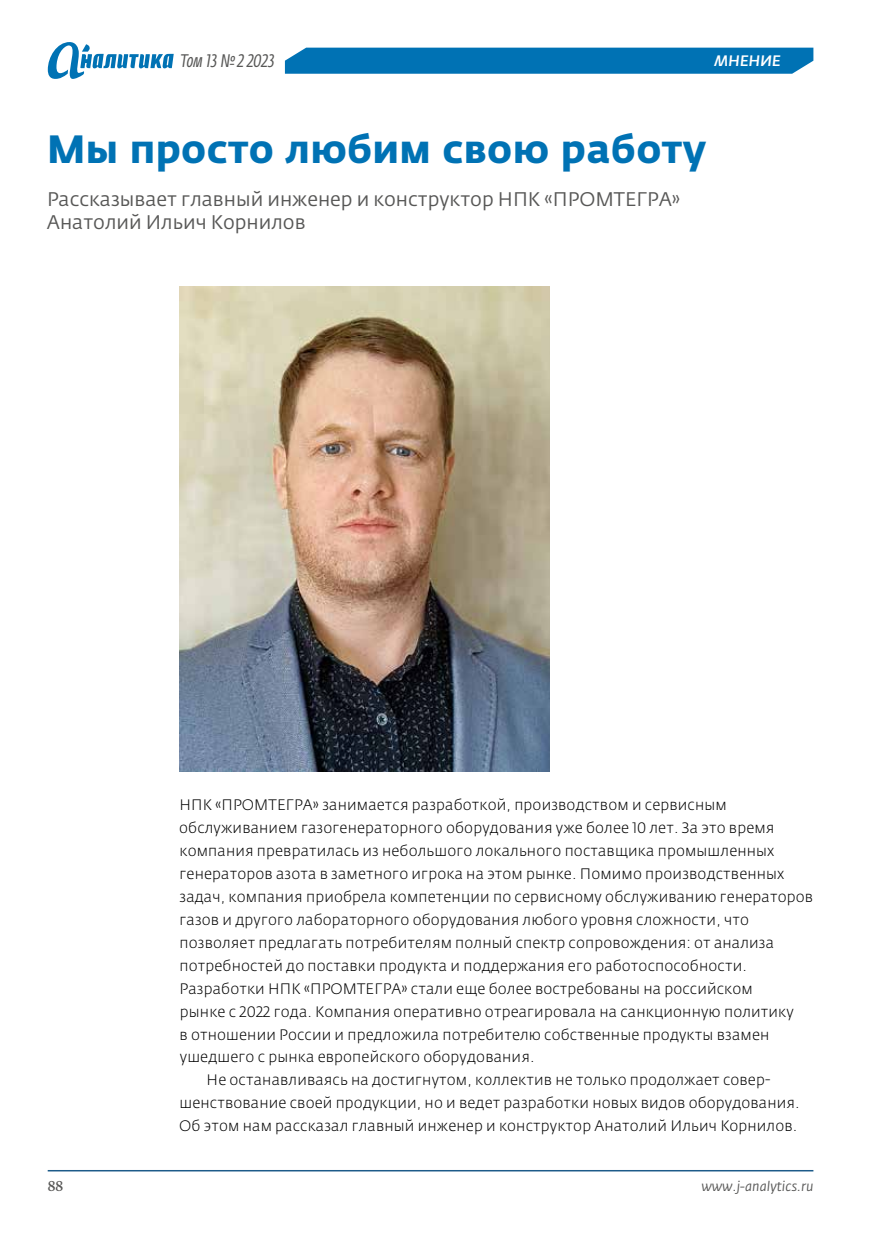
<style>
.page{position:relative;width:881px;height:1234px;background:#fff}
.page>*{position:absolute;margin:0;border:0;box-sizing:border-box;transform-origin:0 0}
.t1{font:700 39px "Fedra Sans Pro";letter-spacing:.01em;color:#0072b4}
.t2{font:19.5px/22.5px "Fedra Sans Pro";color:#575756}
.t3{font:italic 18px "Fedra Sans Cond Pro";color:#575756}
.t4{font:300 15px "Fedra Sans Pro";letter-spacing:.01em;color:#000}
.t5{font:italic 500 15px "Fedra Sans Pro";letter-spacing:.01em;color:#fff}
.t6{font:italic 13.5px "Fedra Sans Pro";color:#575756}
.t7{font:13.5px "Fedra Serif B Pro";color:#575756}
</style>
<div class="page">
<hr style="left:48px;top:1169px;width:765px;height:2px;background:#1d5b89">
<div style="left:285px;top:48px;width:528px;height:26px;background:#0072b4"></div>
<svg style="left:48px;top:42px;width:126px;height:37px"></svg>
<img style="left:180px;top:286px;width:369px;height:485px">
<p class="t3" style="left:180px;top:50px;width:97px">Том 13 №2 2023</p>
<p class="t5" style="left:714px;top:51px;width:67px">МНЕНИЕ</p>
<h1 class="t1" style="left:47px;top:125px;width:660px">Мы просто любим свою работу</h1>
<h2 class="t2" style="left:47px;top:188px;width:634px">Рассказывает главный инженер и конструктор НПК «ПРОМТЕГРА»<br>Анатолий Ильич Корнилов</h2>
<p class="t4" style="left:179px;top:795px;width:548px">НПК «ПРОМТЕГРА» занимается разработкой, производством и сервисным</p>
<p class="t4" style="left:179px;top:818px;width:596px">обслуживанием газогенераторного оборудования уже более 10 лет. За это время</p>
<p class="t4" style="left:179px;top:840px;width:596px">компания превратилась из небольшого локального поставщика промышленных</p>
<p class="t4" style="left:179px;top:863px;width:606px">генераторов азота в заметного игрока на этом рынке. Помимо производственных</p>
<p class="t4" style="left:179px;top:886px;width:634px">задач, компания приобрела компетенции по сервисному обслуживанию генераторов</p>
<p class="t4" style="left:179px;top:909px;width:571px">газов и другого лабораторного оборудования любого уровня сложности, что</p>
<p class="t4" style="left:179px;top:932px;width:596px">позволяет предлагать потребителям полный спектр сопровождения: от анализа</p>
<p class="t4" style="left:179px;top:955px;width:568px">потребностей до поставки продукта и поддержания его работоспособности.</p>
<p class="t4" style="left:179px;top:978px;width:574px">Разработки НПК «ПРОМТЕГРА» стали еще более востребованы на российском</p>
<p class="t4" style="left:180px;top:1001px;width:615px">рынке с 2022 года. Компания оперативно отреагировала на санкционную политику</p>
<p class="t4" style="left:179px;top:1024px;width:591px">в отношении России и предложила потребителю собственные продукты взамен</p>
<p class="t4" style="left:180px;top:1047px;width:356px">ушедшего с рынка европейского оборудования.</p>
<p class="t4" style="left:206px;top:1070px;width:565px">Не останавливаясь на достигнутом, коллектив не только продолжает совер-</p>
<p class="t4" style="left:179px;top:1093px;width:621px">шенствование своей продукции, но и ведет разработки новых видов оборудования.</p>
<p class="t4" style="left:179px;top:1116px;width:619px">Об этом нам рассказал главный инженер и конструктор Анатолий Ильич Корнилов.</p>
<p class="t7" style="left:48px;top:1176px;width:17px">88</p>
<p class="t6" style="left:701px;top:1177px;width:113px">www.j-analytics.ru</p>
</div>
